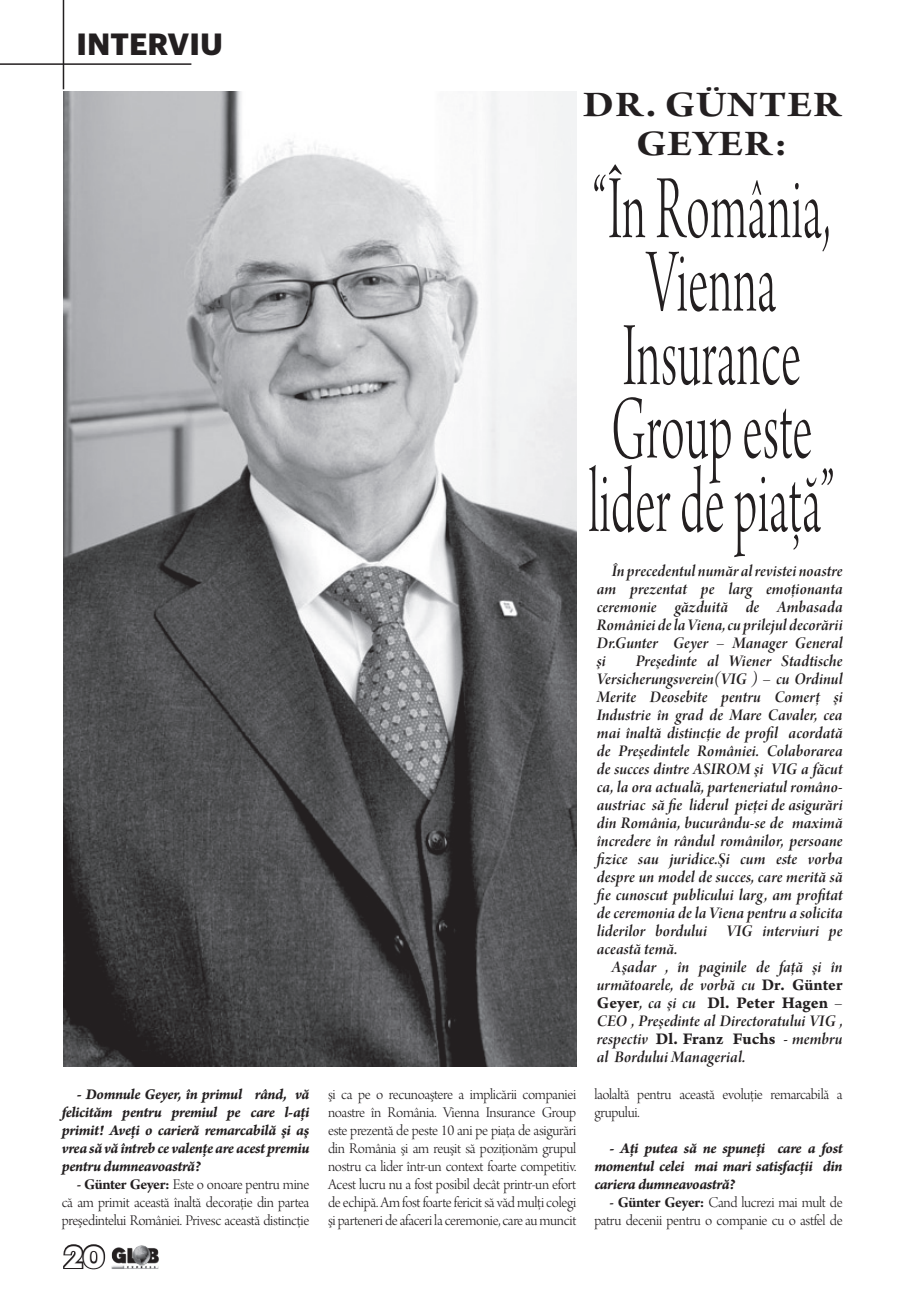
<style>
.page{position:relative;width:915px;height:1306px;background:#fff}
.page>*{position:absolute;margin:0;border:0;box-sizing:border-box;transform-origin:0 0}
.t1{font:95.4px/73.3px "Arno Pro Light Display";letter-spacing:.015em;color:#231f20;text-align:center;scale:.54 1}
.t2{font:38.25px/39.3px "Arno Pro Bold Subhead";letter-spacing:.025em;color:#231f20;text-align:center;scale:1.14 1}
.t3{font:700 30px "Graphik";color:#231f20}
.t4{font:700 30px "Graphik";color:#fff}
.t5{font:17.25px/18px "Arno Pro Smbd Italic Display";letter-spacing:.005em;color:#231f20;text-align:justify}
.t6{font:17.25px "Arno Pro Bold Sm Text";color:#231f20}
.t7{font:15.75px/18px "Arno Pro Light Display";letter-spacing:-.02em;color:#231f20;text-align:justify}
.t8{font:15.75px/18px "Arno Pro Bold Italic Sm Text";letter-spacing:-.025em;color:#231f20;text-align:justify}
.s1{font-family:"Arno Pro Bold Subhead"}
.s2{font-family:"Arno Pro";font-weight:700}
.s3{font-family:"Arno Pro Smbd Italic Display"}
.s4{font-family:"Arno Pro Bold Sm Text"}
</style>
<div class="page">
<hr style="left:63px;top:0;width:1px;height:89px;background:#231f20">
<hr style="left:0;top:63px;width:191px;height:2px;background:#231f20">
<svg style="left:63px;top:1244px;width:43px;height:26px"></svg>
<img style="left:111px;top:1245px;width:48px;height:24px">
<img style="left:64px;top:91px;width:512px;height:975px">
<h3 class="t3" style="left:77px;top:21px;width:148px">INTERVIU</h3>
<p class="t8" style="left:62px;top:1085px;width:249px;text-indent:15px">- Domnule Geyer, în primul rând, vă felicităm pentru premiul pe care l-aţi primit! Aveţi o carieră remarcabilă şi aş vrea să vă întreb ce valenţe are acest premiu pentru dumneavoastră?</p>
<p class="t7" style="left:62px;top:1175px;width:249px;text-indent:15px"><span class="s1">- Günter Geyer:</span> Este o onoare pentru mine că am primit această înaltă decoraţie din partea preşedintelui României. Privesc această distincţie</p>
<h3 class="t4" style="left:64px;top:1233px;width:42px">20</h3>
<h2 class="t2" style="left:583px;top:86px;width:217px">DR. Günter<br>Geyer :</h2>
<h1 class="t1" style="left:588px;top:178px;width:456px">“În România,<br>Vienna<br>Insurance<br>Group este lider de piaţă”</h1>
<p class="t5" style="left:596px;top:563px;width:247px;text-indent:15px">În precedentul număr al revistei noastre am prezentat pe larg emoţionanta ceremonie găzduită de Ambasada României de la Viena, cu prilejul decorării Dr.Gunter Geyer – Manager General şi</p>
<p class="t5" style="left:596px;top:653px;width:247px;text-indent:39px">Preşedinte al Wiener Stadtische Versicherungsverein(VIG ) – cu Ordinul Merite Deosebite pentru Comerţ şi Industrie în grad de Mare Cavaler, cea mai înaltă distincţie de profil acordată de Preşedintele României. Colaborarea de succes dintre ASIROM şi VIG a făcut ca, la ora actuală, parteneriatul româno&shy;austriac să fie liderul pieţei de asigurări din România, bucurându-se de maximă încredere în rândul românilor, persoane fizice sau juridice.Şi cum este vorba despre un model de succes, care merită să fie cunoscut publicului larg, am profitat de ceremonia de la Viena pentru a solicita liderilor bordului VIG interviuri pe această temă.</p>
<p class="t5" style="left:596px;top:959px;width:247px;text-align:right">Aşadar , în paginile de faţă şi în următoarele, de vorbă cu <span class="s2">Dr. Günter</span></p>
<p class="t6" style="left:596px;top:992px;width:247px"><span class="s2">Geyer</span><span class="s3">, ca şi cu</span> Dl. Peter Hagen <span class="s3">–</span></p>
<p class="t5" style="left:596px;top:1013px;width:247px">CEO , Preşedinte al Directoratului VIG , respectiv <span class="s4">Dl. Franz Fuchs</span> - membru al Bordului Managerial.</p>
<p class="t7" style="left:328px;top:1085px;width:250px">şi ca pe o recunoaştere a implicării companiei noastre în România. Vienna Insurance Group este prezentă de peste 10 ani pe piaţa de asigurări din România şi am reuşit să poziţionăm grupul nostru ca lider într-un context foarte competitiv.<br>Acest lucru nu a fost posibil decât printr-un efort de echipă. Am fost foarte fericit să văd mulţi colegi şi parteneri de afaceri la ceremonie, care au muncit</p>
<p class="t7" style="left:594px;top:1085px;width:250px">laolaltă pentru această evoluţie remarcabilă a grupului.</p>
<p class="t8" style="left:594px;top:1139px;width:250px;text-indent:15px">- Aţi putea să ne spuneţi care a fost momentul celei mai mari satisfacţii din cariera dumneavoastră?</p>
<p class="t7" style="left:594px;top:1193px;width:250px;text-align:right"><span class="s1">- Günter Geyer:</span> Cand lucrezi mai mult de patru decenii pentru o companie cu o astfel de</p>
</div>
